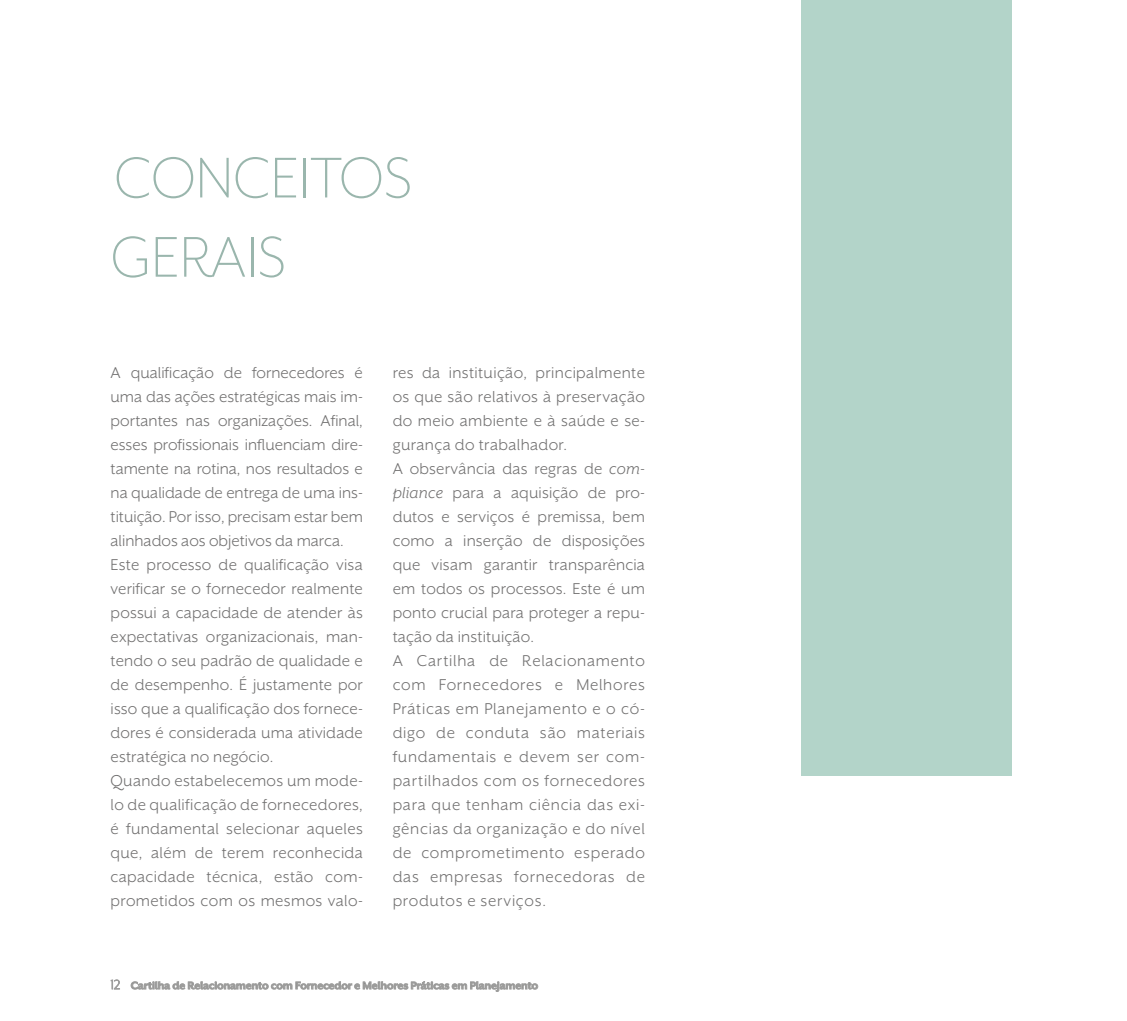
<style>
.page{position:relative;width:1127px;height:1021px;background:#fff}
.page>*{position:absolute;margin:0;border:0;box-sizing:border-box;transform-origin:0 0}
.t1{font:300 66px/79.2px "Mr Eaves XL San OT";color:#9ab6ad}
.t2{font:18px/24px "Mr Eaves XL San OT";letter-spacing:.01em;color:#706f6f}
.t3{font:700 12px "Mr Eaves XL San OT";color:#878787}
.s1{font-style:italic}
.s2{font-weight:300;font-size:15px}
</style>
<div class="page">
<div style="left:801px;top:0;width:211px;height:775px;background:#b3d4c9"></div>
<svg style="left:130px;top:981px;width:408px;height:11px"></svg>
<svg style="left:110px;top:979px;width:10px;height:10px"></svg>
<h1 class="t1" style="left:111px;top:138px;width:303px">CONCEITOS<br>GERAIS</h1>
<p class="t2" style="left:111px;top:360px;width:254px">A qualificação de fornecedores é uma das ações estratégicas mais im&shy;portantes nas organizações. Afinal, esses profissionais influenciam dire&shy;tamente na rotina, nos resultados e na qualidade de entrega de uma ins&shy;tituição. Por isso, precisam estar bem alinhados aos objetivos da marca.<br>Este processo de qualificação visa verificar se o fornecedor realmente possui a capacidade de atender às expectativas organizacionais, man&shy;tendo o seu padrão de qualidade e de desempenho. É justamente por isso que a qualificação dos fornece&shy;dores é considerada uma atividade estratégica no negócio.<br>Quando estabelecemos um mode&shy;lo de qualificação de fornecedores, é fundamental selecionar aqueles que, além de terem reconhecida capacidade técnica, estão com&shy;prometidos com os mesmos valo-</p>
<p class="t2" style="left:393px;top:360px;width:254px">res da instituição, principalmente os que são relativos à preservação do meio ambiente e à saúde e se&shy;gurança do trabalhador.<br>A observância das regras de <span class="s1">com&shy;pliance</span> para a aquisição de pro&shy;dutos e serviços é premissa, bem como a inserção de disposições que visam garantir transparência em todos os processos. Este é um ponto crucial para proteger a repu&shy;tação da instituição.<br>A Cartilha de Relacionamento com Fornecedores e Melhores<br>Práticas em Planejamento e o có&shy;digo de conduta são materiais fundamentais e devem ser com&shy;partilhados com os fornecedores para que tenham ciência das exi&shy;gências da organização e do nível de comprometimento esperado das empresas fornecedoras de produtos e serviços.</p>
<p class="t3" style="left:111px;top:979px;width:429px"><span class="s2">12</span> Cartilha de Relacionamento com Fornecedor e Melhores Práticas em Planejamento</p>
</div>
